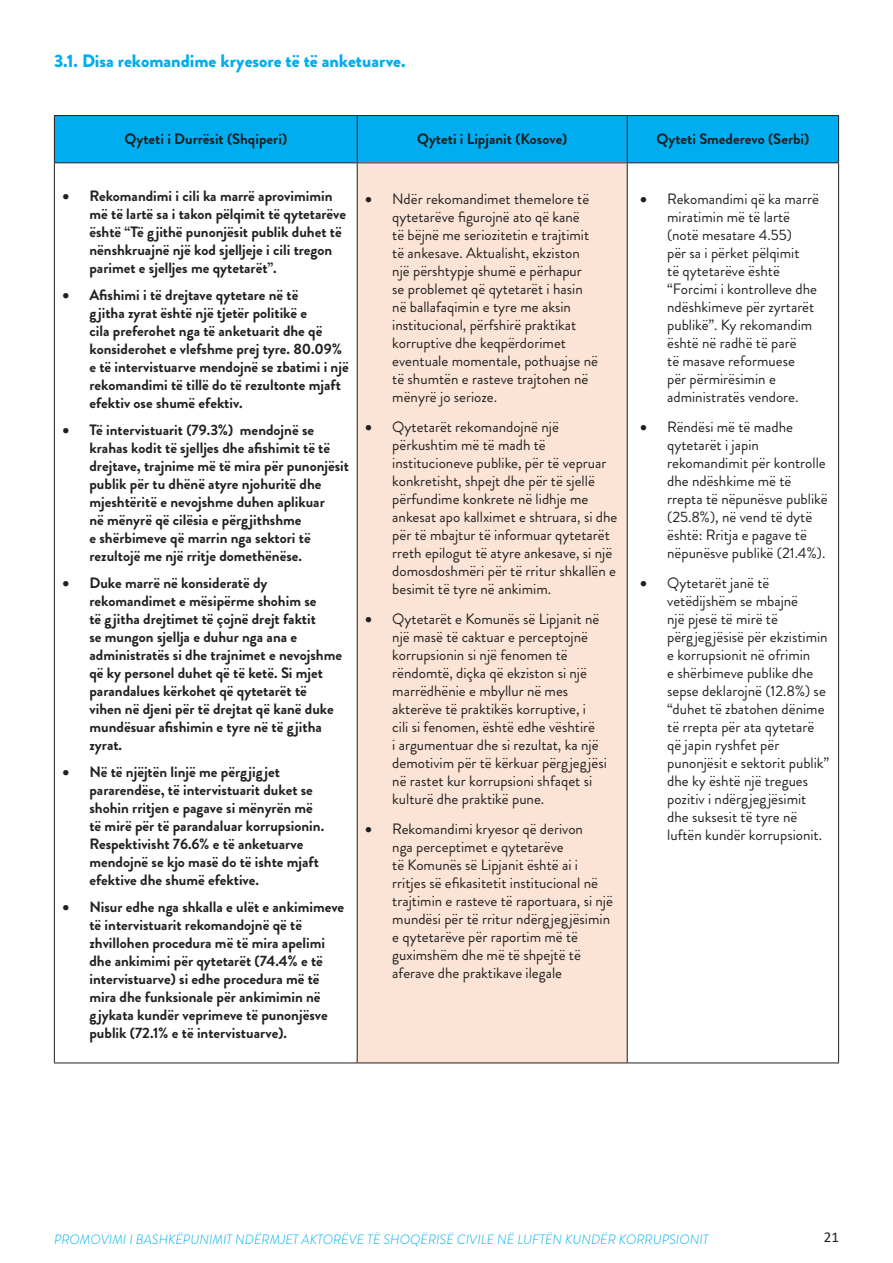
<style>
.page{position:relative;width:893px;height:1263px;background:#fff}
.page>*{position:absolute;margin:0;border:0;box-sizing:border-box;transform-origin:0 0}
.Heading_2{font:900 18px "Brandon Grotesque";color:#00aeef}
.t1{font:15px/18px "Brandon Grotesque";color:#231f20}
.t2{font:700 15px/18px "Brandon Grotesque";color:#231f20}
.t3{font:15px "Calibri";color:#231f20}
.t4{font:italic 300 13.5px "Brandon Grotesque";color:#00b0f0}
</style>
<div class="page">
<div style="left:55px;top:116px;width:783px;height:46px;background:#00aeef"></div>
<div style="left:357px;top:163px;width:270px;height:900px;background:#fbe4d5"></div>
<hr style="left:54px;top:115px;width:303px;height:1px;background:#231f20">
<hr style="left:54px;top:116px;width:1px;height:46px;background:#231f20">
<hr style="left:357px;top:115px;width:270px;height:1px;background:#231f20">
<hr style="left:357px;top:116px;width:1px;height:46px;background:#231f20">
<hr style="left:627px;top:115px;width:212px;height:1px;background:#231f20">
<hr style="left:627px;top:116px;width:1px;height:46px;background:#231f20">
<hr style="left:838px;top:116px;width:1px;height:46px;background:#231f20">
<hr style="left:54px;top:162px;width:303px;height:1px;background:#231f20">
<hr style="left:54px;top:163px;width:1px;height:899px;background:#231f20">
<hr style="left:357px;top:162px;width:270px;height:1px;background:#231f20">
<hr style="left:357px;top:163px;width:1px;height:899px;background:#231f20">
<hr style="left:627px;top:162px;width:212px;height:1px;background:#231f20">
<hr style="left:627px;top:163px;width:1px;height:899px;background:#231f20">
<hr style="left:838px;top:163px;width:1px;height:899px;background:#231f20">
<hr style="left:54px;top:1062px;width:303px;height:1px;background:#231f20">
<hr style="left:357px;top:1062px;width:270px;height:1px;background:#231f20">
<hr style="left:627px;top:1062px;width:212px;height:1px;background:#231f20">
<p class="Heading_2" style="left:54px;top:48px;width:353px">3.1. Disa rekomandime kryesore të të anketuarve.</p>
<p class="t2" style="left:124px;top:131px;width:164px">Qyteti i Durrësit (Shqiperi)</p>
<p class="t2" style="left:417px;top:131px;width:152px">Qyteti i Lipjanit (Kosove)</p>
<p class="t2" style="left:656px;top:131px;width:154px">Qyteti Smederevo (Serbi)</p>
<p class="t2" style="left:89px;top:187px;width:258px;text-indent:-27px">• Rekomandimi i cili ka marrë aprovimimin më të lartë sa i takon pëlqimit të qytetarëve është “Të g jithë punonjësit publik duhet të nënshkruajnë një kod sjelljeje i cili tregon parimet e sjelljes me qytetarët”.</p>
<p class="t2" style="left:89px;top:286px;width:261px;text-indent:-27px">• Afishimi i të drejtave qytetare në të<br>g jitha zyrat është një tjetër politikë e<br>cila preferohet nga të anketuarit dhe që konsiderohet e vlefshme prej tyre. 80.09% e të intervistuarve mendojnë se zbatimi i një rekomandimi të tillë do të rezultonte mjaft efektiv ose shumë efektiv.</p>
<p class="t2" style="left:89px;top:421px;width:261px;text-indent:-27px">• Të intervistuarit (79.3%) mendojnë se krahas kodit të sjelljes dhe afishimit të të drejtave, trajnime më të mira për punonjësit publik për tu dhënë atyre njohuritë dhe mjeshtëritë e nevojshme duhen aplikuar<br>në mënyrë që cilësia e përg jithshme<br>e shërbimeve që marrin nga sektori të rezultojë me një rritje domethënëse.</p>
<p class="t2" style="left:89px;top:574px;width:254px;text-indent:-27px">• Duke marrë në konsideratë dy rekomandimet e mësipërme shohim se<br>të g jitha drejtimet të çojnë drejt faktit<br>se mungon sjellja e duhur nga ana e administratës si dhe trajnimet e nevojshme që ky personel duhet që të ketë. Si mjet parandalues kërkohet që qytetarët të vihen në djeni për të drejtat që kanë duke mundësuar afishimin e tyre në të g jitha zyrat.</p>
<p class="t2" style="left:89px;top:763px;width:236px;text-indent:-27px">• Në të njëjtën linjë me përg jig jet pararendëse, të intervistuarit duket se shohin rritjen e pagave si mënyrën më të mirë për të parandaluar korrupsionin.<br>Respektivisht 76.6% e të anketuarve mendojnë se kjo masë do të ishte mjaft efektive dhe shumë efektive.</p>
<p class="t2" style="left:89px;top:898px;width:256px;text-indent:-27px">• Nisur edhe nga shkalla e ulët e ankimimeve të intervistuarit rekomandojnë që të zhvillohen procedura më të mira apelimi dhe ankimimi për qytetarët (74.4% e të intervistuarve) si edhe procedura më të mira dhe funksionale për ankimimin në<br>g jykata kundër veprimeve të punonjësve publik (72.1% e të intervistuarve).</p>
<p class="t1" style="left:392px;top:190px;width:207px;text-indent:-27px">• Ndër rekomandimet themelore të qytetarëve figurojnë ato që kanë<br>të bëjnë me seriozitetin e trajtimit të ankesave. Aktualisht, ekziston një përshtypje shumë e përhapur<br>se problemet që qytetarët i hasin në ballafaqimin e tyre me aksin institucional, përfshirë praktikat korruptive dhe keqpërdorimet eventuale momentale, pothuajse në të shumtën e rasteve trajtohen në mënyrë jo serioze.</p>
<p class="t1" style="left:392px;top:418px;width:227px;text-indent:-27px">• Qytetarët rekomandojnë një përkushtim më të madh të institucioneve publike, për të vepruar konkretisht, shpejt dhe për të sjellë përfundime konkrete në lidhje me ankesat apo kallximet e shtruara, si dhe për të mbajtur të informuar qytetarët rreth epilogut të atyre ankesave, si një domosdoshmëri për të rritur shkallën e besimit të tyre në ankimim.</p>
<p class="t1" style="left:392px;top:610px;width:216px;text-indent:-27px">• Qytetarët e Komunës së Lipjanit në një masë të caktuar e perceptojnë korrupsionin si një fenomen të rëndomtë, diçka që ekziston si një marrëdhënie e mbyllur në mes akterëve të praktikës korruptive, i<br>cili si fenomen, është edhe vështirë<br>i argumentuar dhe si rezultat, ka një demotivim për të kërkuar përgjegjësi në rastet kur korrupsioni shfaqet si kulturë dhe praktikë pune.</p>
<p class="t1" style="left:392px;top:820px;width:222px;text-indent:-27px">• Rekomandimi kryesor që derivon<br>nga perceptimet e qytetarëve<br>të Komunës së Lipjanit është ai i rritjes së efikasitetit institucional në trajtimin e rasteve të raportuara, si një mundësi për të rritur ndërgjegjësimin e qytetarëve për raportim më të guximshëm dhe më të shpejtë të aferave dhe praktikave ilegale</p>
<p class="t1" style="left:667px;top:190px;width:153px;text-indent:-27px">• Rekomandimi që ka marrë miratimin më të lartë (notë mesatare 4.55)<br>për sa i përket pëlqimit<br>të qytetarëve është “Forcimi i kontrolleve dhe ndëshkimeve për zyrtarët publikë”. Ky rekomandim është në radhë të parë<br>të masave reformuese<br>për përmirësimin e administratës vendore.</p>
<p class="t1" style="left:667px;top:418px;width:162px;text-indent:-27px">• Rëndësi më të madhe qytetarët i japin rekomandimit për kontrolle dhe ndëshkime më të rrepta të nëpunësve publikë (25.8%), në vend të dytë është: Rritja e pagave të nëpunësve publikë (21.4%).</p>
<p class="t1" style="left:667px;top:574px;width:164px;text-indent:-27px">• Qytetarët janë të vetëdijshëm se mbajnë<br>një pjesë të mirë të përgjegjësisë për ekzistimin e korrupsionit në ofrimin<br>e shërbimeve publike dhe sepse deklarojnë (12.8%) se “duhet të zbatohen dënime të rrepta për ata qytetarë që japin ryshfet për punonjësit e sektorit publik” dhe ky është një tregues pozitiv i ndërgjegjësimit dhe suksesit të tyre në luftën kundër korrupsionit.</p>
<p class="t4" style="left:54px;top:1230px;width:656px">PROMOVIMI I BASHKËPUNIMIT NDËRMJET AKTORËVE TË SHOQËRISË CIVILE NË LUFTËN KUNDËR KORRUPSIONIT</p>
<p class="t3" style="left:824px;top:1227px;width:17px">21</p>
</div>
